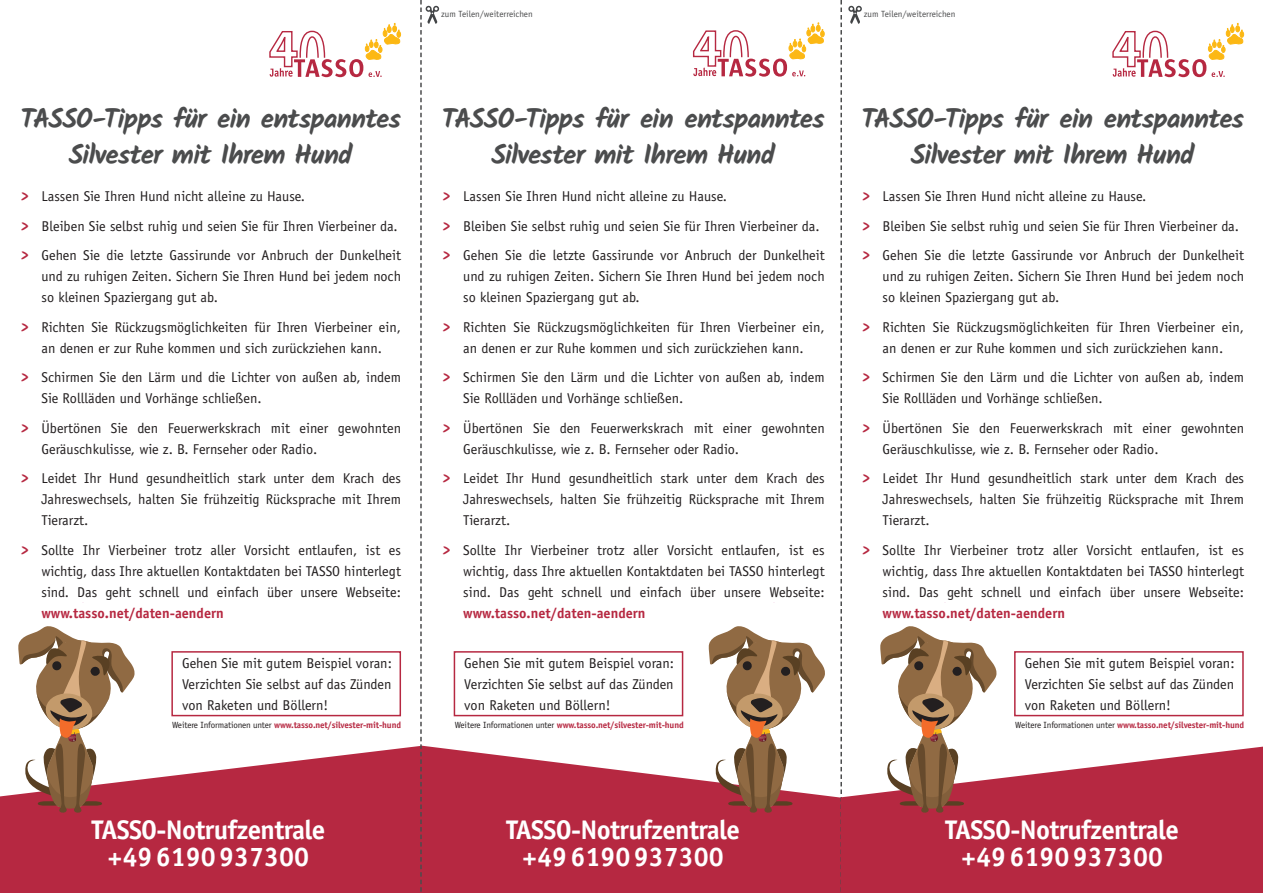
<style>
.page{position:relative;width:1263px;height:893px;background:#fff}
.page>*{position:absolute;margin:0;border:0;box-sizing:border-box;transform-origin:0 0}
.t1{font:700 27px/36px "Kalam";letter-spacing:-.03em;color:#4b4c4d;text-align:center}
.t2{font:700 27px/27px "Officina Sans Std";letter-spacing:-.025em;color:#fff;text-align:center}
.t3{font:14.25px/21px "Officina Sans Std";color:#231f20}
.t4{font:700 14.25px "Officina Sans Std";color:#b62841}
.t5{font:700 9px "Officina Sans Std";letter-spacing:-.015em;color:#b62841}
.t6{font:9px "Officina Sans Std";color:#4b4c4d}
.s1{font-family:"Kalam";font-weight:700;color:#b62841}
.s2{font-weight:400;color:#231f20}
</style>
<div class="page">
<svg style="left:0;top:746px;width:420px;height:147px;background:#bd3f55"></svg>
<svg style="left:18px;top:626px;width:117px;height:188px"></svg>
<svg style="left:269px;top:23px;width:132px;height:54px"></svg>
<svg style="left:439px;top:747px;width:401px;height:146px;background:#bd3e55"></svg>
<svg style="left:1112px;top:23px;width:132px;height:54px"></svg>
<svg style="left:840px;top:0;width:2px;height:893px"></svg>
<div style="left:171px;top:651px;width:230px;height:65px;border:2px solid #b62841"></div>
<svg style="left:692px;top:23px;width:132px;height:54px"></svg>
<div style="left:454px;top:651px;width:229px;height:65px;border:2px solid #b62841"></div>
<div style="left:1014px;top:651px;width:230px;height:65px;border:2px solid #b62841"></div>
<svg style="left:841px;top:747px;width:422px;height:146px;background:#be3f56"></svg>
<svg style="left:420px;top:0;width:19px;height:893px"></svg>
<svg style="left:848px;top:6px;width:14px;height:18px"></svg>
<svg style="left:708px;top:626px;width:118px;height:188px"></svg>
<svg style="left:880px;top:626px;width:117px;height:188px"></svg>
<p class="t6" style="left:441px;top:9px;width:93px">zum Teilen/weiterreichen</p>
<p class="t6" style="left:864px;top:9px;width:93px">zum Teilen/weiterreichen</p>
<h1 class="t1" style="left:20px;top:100px;width:382px">TASSO-Tipps für ein entspanntes<br>Silvester mit Ihrem Hund</h1>
<h1 class="t1" style="left:442px;top:100px;width:384px">TASSO-Tipps für ein entspanntes<br>Silvester mit Ihrem Hund</h1>
<h1 class="t1" style="left:861px;top:100px;width:384px">TASSO-Tipps für ein entspanntes<br>Silvester mit Ihrem Hund</h1>
<p class="t3" style="left:20px;top:182px;width:382px;line-height:29.5px"><span class="s1">&gt;</span> Lassen Sie Ihren Hund nicht alleine zu Hause.<br><span class="s1">&gt;</span> Bleiben Sie selbst ruhig und seien Sie für Ihren Vierbeiner da. <span class="s1">&gt;</span> Gehen Sie die letzte Gassirunde vor Anbruch der Dunkelheit</p>
<p class="t3" style="left:41px;top:266px;width:361px">und zu ruhigen Zeiten. Sichern Sie Ihren Hund bei jedem noch so kleinen Spaziergang gut ab.</p>
<p class="t3" style="left:20px;top:317px;width:382px;text-align:center"><span class="s1">&gt;</span> Richten Sie Rückzugsmöglichkeiten für Ihren Vierbeiner ein, an denen er zur Ruhe kommen und sich zurückziehen kann.</p>
<p class="t3" style="left:41px;top:367px;width:361px;text-indent:-21px"><span class="s1">&gt;</span> Schirmen Sie den Lärm und die Lichter von außen ab, indem<br>Sie Rollläden und Vorhänge schließen.</p>
<p class="t3" style="left:41px;top:418px;width:361px;text-indent:-21px"><span class="s1">&gt;</span> Übertönen Sie den Feuerwerkskrach mit einer gewohnten<br>Geräuschkulisse, wie z. B. Fernseher oder Radio.</p>
<p class="t3" style="left:41px;top:468px;width:361px;text-align:justify;text-indent:-21px"><span class="s1">&gt;</span> Leidet Ihr Hund gesundheitlich stark unter dem Krach des Jahreswechsels, halten Sie frühzeitig Rücksprache mit Ihrem Tierarzt.</p>
<p class="t3" style="left:41px;top:540px;width:361px;text-align:justify;text-indent:-21px"><span class="s1">&gt;</span> Sollte Ihr Vierbeiner trotz aller Vorsicht entlaufen, ist es wichtig, dass Ihre aktuellen Kontaktdaten bei TASSO hinterlegt sind. Das geht schnell und einfach über unsere Webseite:</p>
<p class="t4" style="left:41px;top:604px;width:184px">www.tasso.net/daten-aendern</p>
<p class="t3" style="left:442px;top:182px;width:384px;line-height:29.5px"><span class="s1">&gt;</span> Lassen Sie Ihren Hund nicht alleine zu Hause.<br><span class="s1">&gt;</span> Bleiben Sie selbst ruhig und seien Sie für Ihren Vierbeiner da. <span class="s1">&gt;</span> Gehen Sie die letzte Gassirunde vor Anbruch der Dunkelheit</p>
<p class="t3" style="left:463px;top:266px;width:363px">und zu ruhigen Zeiten. Sichern Sie Ihren Hund bei jedem noch so kleinen Spaziergang gut ab.</p>
<p class="t3" style="left:442px;top:317px;width:384px;text-align:center"><span class="s1">&gt;</span> Richten Sie Rückzugsmöglichkeiten für Ihren Vierbeiner ein, an denen er zur Ruhe kommen und sich zurückziehen kann.</p>
<p class="t3" style="left:463px;top:367px;width:363px;text-indent:-21px"><span class="s1">&gt;</span> Schirmen Sie den Lärm und die Lichter von außen ab, indem<br>Sie Rollläden und Vorhänge schließen.</p>
<p class="t3" style="left:463px;top:418px;width:363px;text-indent:-21px"><span class="s1">&gt;</span> Übertönen Sie den Feuerwerkskrach mit einer gewohnten<br>Geräuschkulisse, wie z. B. Fernseher oder Radio.</p>
<p class="t3" style="left:463px;top:468px;width:363px;text-align:justify;text-indent:-21px"><span class="s1">&gt;</span> Leidet Ihr Hund gesundheitlich stark unter dem Krach des Jahreswechsels, halten Sie frühzeitig Rücksprache mit Ihrem Tierarzt.</p>
<p class="t3" style="left:463px;top:540px;width:363px;text-align:justify;text-indent:-21px"><span class="s1">&gt;</span> Sollte Ihr Vierbeiner trotz aller Vorsicht entlaufen, ist es wichtig, dass Ihre aktuellen Kontaktdaten bei TASSO hinterlegt sind. Das geht schnell und einfach über unsere Webseite:</p>
<p class="t4" style="left:463px;top:604px;width:184px">www.tasso.net/daten-aendern</p>
<p class="t3" style="left:861px;top:182px;width:384px;line-height:29.5px"><span class="s1">&gt;</span> Lassen Sie Ihren Hund nicht alleine zu Hause.<br><span class="s1">&gt;</span> Bleiben Sie selbst ruhig und seien Sie für Ihren Vierbeiner da. <span class="s1">&gt;</span> Gehen Sie die letzte Gassirunde vor Anbruch der Dunkelheit</p>
<p class="t3" style="left:883px;top:266px;width:363px">und zu ruhigen Zeiten. Sichern Sie Ihren Hund bei jedem noch so kleinen Spaziergang gut ab.</p>
<p class="t3" style="left:861px;top:317px;width:384px;text-align:center"><span class="s1">&gt;</span> Richten Sie Rückzugsmöglichkeiten für Ihren Vierbeiner ein, an denen er zur Ruhe kommen und sich zurückziehen kann.</p>
<p class="t3" style="left:883px;top:367px;width:363px;text-indent:-21px"><span class="s1">&gt;</span> Schirmen Sie den Lärm und die Lichter von außen ab, indem<br>Sie Rollläden und Vorhänge schließen.</p>
<p class="t3" style="left:883px;top:418px;width:363px;text-indent:-21px"><span class="s1">&gt;</span> Übertönen Sie den Feuerwerkskrach mit einer gewohnten<br>Geräuschkulisse, wie z. B. Fernseher oder Radio.</p>
<p class="t3" style="left:883px;top:468px;width:363px;text-align:justify;text-indent:-21px"><span class="s1">&gt;</span> Leidet Ihr Hund gesundheitlich stark unter dem Krach des Jahreswechsels, halten Sie frühzeitig Rücksprache mit Ihrem Tierarzt.</p>
<p class="t3" style="left:883px;top:540px;width:363px;text-align:justify;text-indent:-21px"><span class="s1">&gt;</span> Sollte Ihr Vierbeiner trotz aller Vorsicht entlaufen, ist es wichtig, dass Ihre aktuellen Kontaktdaten bei TASSO hinterlegt sind. Das geht schnell und einfach über unsere Webseite:</p>
<p class="t4" style="left:883px;top:604px;width:184px">www.tasso.net/daten-aendern</p>
<p class="t3" style="left:182px;top:653px;width:211px;text-align:justify">Gehen Sie mit gutem Beispiel voran:<br>Verzichten Sie selbst auf das Zünden von Raketen und Böllern!</p>
<p class="t5" style="left:172px;top:719px;width:230px"><span class="s2">Weitere Informationen unter</span> www.tasso.net/silvester-mit-hund</p>
<h1 class="t2" style="left:92px;top:816px;width:235px">TASSO-Notrufzentrale +496190937300</h1>
<p class="t3" style="left:464px;top:653px;width:211px;text-align:justify">Gehen Sie mit gutem Beispiel voran:<br>Verzichten Sie selbst auf das Zünden von Raketen und Böllern!</p>
<p class="t5" style="left:455px;top:719px;width:230px"><span class="s2">Weitere Informationen unter</span> www.tasso.net/silvester-mit-hund</p>
<h1 class="t2" style="left:506px;top:816px;width:235px">TASSO-Notrufzentrale +496190937300</h1>
<p class="t3" style="left:1025px;top:653px;width:211px;text-align:justify">Gehen Sie mit gutem Beispiel voran:<br>Verzichten Sie selbst auf das Zünden von Raketen und Böllern!</p>
<p class="t5" style="left:1015px;top:719px;width:230px"><span class="s2">Weitere Informationen unter</span> www.tasso.net/silvester-mit-hund</p>
<h1 class="t2" style="left:945px;top:816px;width:235px">TASSO-Notrufzentrale +496190937300</h1>
</div>
